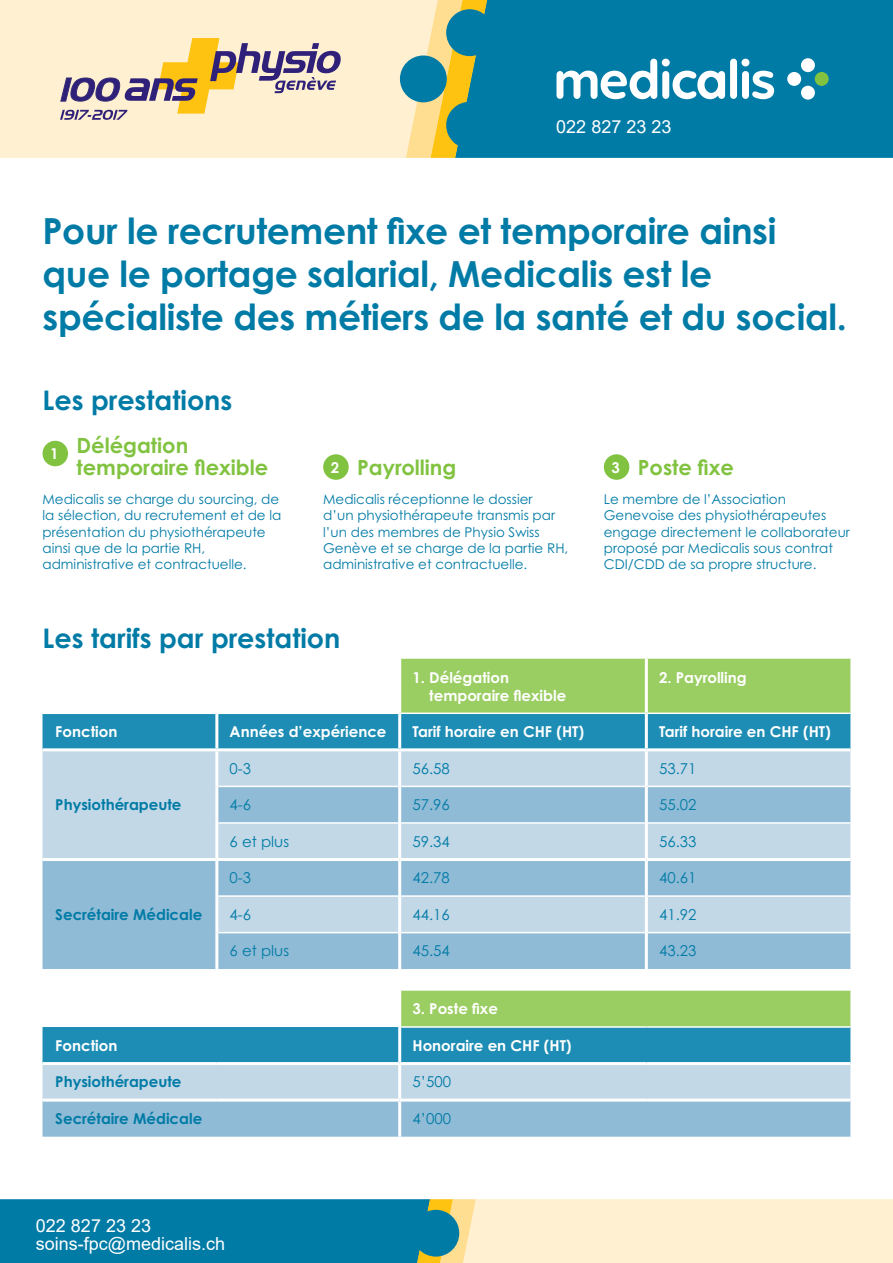
<style>
.page{position:relative;width:893px;height:1263px;background:#fff}
.page>*{position:absolute;margin:0;border:0;box-sizing:border-box;transform-origin:0 0}
.t1{font:700 36px/43.2px "Century Gothic Pro";letter-spacing:-.01em;color:#007ba6}
.t2{font:700 27px "Century Gothic Pro";color:#007ba6}
.t3{font:700 21px/22.5px "Century Gothic Pro";color:#81c340}
.t4{font:18px/18px "Arial";color:#fff}
.t5{font:700 15px/18px "Century Gothic Pro";color:#fff}
.t6{font:15px "Century Gothic Pro";color:#007ba6}
.t7{font:700 15px "Century Gothic Pro";color:#007ba6}
.t8{font:13.5px/16.2px "Century Gothic Pro";color:#007ba6}
.s1{font-size:15px;color:#fff}
</style>
<div class="page">
<div style="left:487px;top:0;width:406px;height:158px;background:#007ba6"></div>
<div style="left:0;top:0;width:406px;height:158px;background:#fef0d0"></div>
<svg style="left:406px;top:0;width:81px;height:158px;background:#d8cb7e"></svg>
<svg style="left:0;top:1199px;width:893px;height:64px;background:#83b6b9"></svg>
<div style="left:400px;top:55px;width:47px;height:47px;background:#007ba6;border-radius:50%"></div>
<div style="left:446px;top:9px;width:47px;height:47px;background:#007ba6;border-radius:50%"></div>
<div style="left:446px;top:102px;width:47px;height:47px;background:#007ba6;border-radius:50%"></div>
<div style="left:815px;top:72px;width:14px;height:14px;background:#81c340;border-radius:50%"></div>
<svg style="left:556px;top:59px;width:169px;height:40px"></svg>
<div style="left:730px;top:59px;width:7px;height:40px;background:#fff;border-radius:4px"></div>
<svg style="left:741px;top:59px;width:33px;height:40px"></svg>
<div style="left:787px;top:72px;width:14px;height:14px;background:#fff;border-radius:50%"></div>
<div style="left:801px;top:86px;width:14px;height:14px;background:#fff;border-radius:50%"></div>
<div style="left:801px;top:58px;width:14px;height:14px;background:#fff;border-radius:50%"></div>
<svg style="left:60px;top:38px;width:281px;height:82px;background:#d6c2a8"></svg>
<div style="left:401px;top:659px;width:449px;height:53px;background:#9acd62"></div>
<div style="left:43px;top:714px;width:807px;height:34px;background:#1d8db5"></div>
<div style="left:43px;top:751px;width:807px;height:35px;background:#c2d8e7"></div>
<svg style="left:43px;top:786px;width:807px;height:351px;background:#94c0d8"></svg>
<svg style="left:43px;top:969px;width:807px;height:58px"></svg>
<hr style="left:218px;top:786px;width:180px;height:1px;background:#fff">
<hr style="left:401px;top:786px;width:244px;height:1px;background:#fff">
<hr style="left:648px;top:786px;width:202px;height:1px;background:#fff">
<hr style="left:218px;top:822px;width:180px;height:2px;background:#fff">
<hr style="left:401px;top:822px;width:244px;height:2px;background:#fff">
<hr style="left:648px;top:822px;width:202px;height:2px;background:#fff">
<hr style="left:218px;top:895px;width:180px;height:2px;background:#fff">
<hr style="left:401px;top:895px;width:244px;height:2px;background:#fff">
<hr style="left:648px;top:895px;width:202px;height:2px;background:#fff">
<hr style="left:218px;top:932px;width:180px;height:1px;background:#fff">
<hr style="left:401px;top:932px;width:244px;height:1px;background:#fff">
<hr style="left:648px;top:932px;width:202px;height:1px;background:#fff">
<hr style="left:43px;top:858px;width:174px;height:3px;background:#fff">
<hr style="left:43px;top:1098px;width:174px;height:3px;background:#fff">
<hr style="left:217px;top:858px;width:183px;height:3px;background:#fff">
<hr style="left:400px;top:858px;width:246px;height:3px;background:#fff">
<hr style="left:646px;top:858px;width:204px;height:3px;background:#fff">
<hr style="left:217px;top:1098px;width:183px;height:3px;background:#fff">
<hr style="left:400px;top:1098px;width:246px;height:3px;background:#fff">
<hr style="left:646px;top:1098px;width:204px;height:3px;background:#fff">
<hr style="left:645px;top:659px;width:3px;height:53px;background:#fff">
<hr style="left:215px;top:714px;width:3px;height:34px;background:#fff">
<hr style="left:398px;top:714px;width:3px;height:34px;background:#fff">
<hr style="left:645px;top:714px;width:3px;height:34px;background:#fff">
<hr style="left:215px;top:751px;width:3px;height:35px;background:#fff">
<hr style="left:398px;top:751px;width:3px;height:35px;background:#fff">
<hr style="left:645px;top:751px;width:3px;height:35px;background:#fff">
<hr style="left:215px;top:786px;width:3px;height:37px;background:#fff">
<hr style="left:398px;top:786px;width:3px;height:37px;background:#fff">
<hr style="left:645px;top:786px;width:3px;height:37px;background:#fff">
<hr style="left:215px;top:823px;width:3px;height:35px;background:#fff">
<hr style="left:398px;top:823px;width:3px;height:35px;background:#fff">
<hr style="left:645px;top:823px;width:3px;height:35px;background:#fff">
<hr style="left:215px;top:861px;width:3px;height:35px;background:#fff">
<hr style="left:398px;top:861px;width:3px;height:35px;background:#fff">
<hr style="left:645px;top:861px;width:3px;height:35px;background:#fff">
<hr style="left:215px;top:896px;width:3px;height:37px;background:#fff">
<hr style="left:398px;top:896px;width:3px;height:37px;background:#fff">
<hr style="left:645px;top:896px;width:3px;height:37px;background:#fff">
<hr style="left:215px;top:933px;width:3px;height:36px;background:#fff">
<hr style="left:398px;top:933px;width:3px;height:36px;background:#fff">
<hr style="left:645px;top:933px;width:3px;height:36px;background:#fff">
<hr style="left:398px;top:990px;width:3px;height:37px;background:#fff">
<hr style="left:398px;top:1027px;width:3px;height:35px;background:#fff">
<hr style="left:398px;top:1065px;width:3px;height:33px;background:#fff">
<hr style="left:398px;top:1101px;width:3px;height:36px;background:#fff">
<hr style="left:43px;top:1062px;width:174px;height:3px;background:#fff">
<hr style="left:217px;top:1062px;width:183px;height:3px;background:#fff">
<hr style="left:400px;top:1062px;width:246px;height:3px;background:#fff">
<hr style="left:646px;top:1062px;width:204px;height:3px;background:#fff">
<hr style="left:401px;top:1026px;width:245px;height:2px;background:#fff">
<hr style="left:646px;top:1026px;width:204px;height:2px;background:#fff">
<div style="left:412px;top:1210px;width:47px;height:46px;background:#007ba6;border-radius:50%"></div>
<div style="left:43px;top:441px;width:25px;height:25px;background:#81c340;border-radius:50%"></div>
<div style="left:323px;top:454px;width:26px;height:26px;background:#81c340;border-radius:50%"></div>
<div style="left:604px;top:454px;width:25px;height:26px;background:#81c340;border-radius:50%"></div>
<h3 class="t4" style="left:556px;top:117px;width:117px">022 827 23 23</h3>
<h1 class="t1" style="left:43px;top:209px;width:806px">Pour le recrutement fixe et temporaire ainsi que le portage salarial, Medicalis est le spécialiste des métiers de la santé et du social.</h1>
<h2 class="t2" style="left:43px;top:383px;width:191px">Les prestations</h2>
<h3 class="t3" style="left:77px;top:434px;width:193px;text-indent:-26px"><sub>1</sub> Délégation temporaire flexible</h3>
<p class="t8" style="left:43px;top:491px;width:240px">Medicalis se charge du sourcing, de la sélection, du recrutement et de la présentation du physiothérapeute ainsi que de la partie RH, administrative et contractuelle.</p>
<h3 class="t3" style="left:331px;top:456px;width:127px"><span class="s1">2</span> Payrolling</h3>
<p class="t8" style="left:323px;top:491px;width:247px">Medicalis réceptionne le dossier<br>d’un physiothérapeute transmis par l’un des membres de Physio Swiss Genève et se charge de la partie RH, administrative et contractuelle.</p>
<h2 class="t2" style="left:43px;top:622px;width:299px">Les tarifs par prestation</h2>
<h3 class="t3" style="left:611px;top:456px;width:124px"><span class="s1">3</span> Poste fixe</h3>
<p class="t8" style="left:604px;top:491px;width:248px">Le membre de l’Association Genevoise des physiothérapeutes engage directement le collaborateur proposé par Medicalis sous contrat CDI/CDD de sa propre structure.</p>
<p class="t5" style="left:429px;top:668px;width:138px;text-indent:-17px">1. Délégation temporaire flexible</p>
<p class="t5" style="left:659px;top:668px;width:89px">2. Payrolling</p>
<p class="t5" style="left:55px;top:722px;width:64px">Fonction</p>
<p class="t5" style="left:230px;top:722px;width:158px">Années d’expérience</p>
<p class="t5" style="left:412px;top:722px;width:173px">Tarif horaire en CHF (HT)</p>
<p class="t5" style="left:659px;top:722px;width:173px">Tarif horaire en CHF (HT)</p>
<p class="t7" style="left:55px;top:795px;width:128px">Physiothérapeute</p>
<p class="t7" style="left:55px;top:905px;width:149px">Secrétaire Médicale</p>
<p class="t6" style="left:230px;top:759px;width:23px">0-3</p>
<p class="t6" style="left:412px;top:759px;width:39px">56.58</p>
<p class="t6" style="left:659px;top:759px;width:39px">53.71</p>
<p class="t6" style="left:230px;top:796px;width:23px">4-6</p>
<p class="t6" style="left:412px;top:796px;width:39px">57.96</p>
<p class="t6" style="left:659px;top:796px;width:39px">55.02</p>
<p class="t6" style="left:230px;top:832px;width:61px">6 et plus</p>
<p class="t6" style="left:412px;top:832px;width:39px">59.34</p>
<p class="t6" style="left:659px;top:832px;width:39px">56.33</p>
<p class="t6" style="left:230px;top:869px;width:23px">0-3</p>
<p class="t6" style="left:412px;top:869px;width:39px">42.78</p>
<p class="t6" style="left:659px;top:869px;width:39px">40.61</p>
<p class="t6" style="left:230px;top:905px;width:23px">4-6</p>
<p class="t6" style="left:412px;top:905px;width:39px">44.16</p>
<p class="t6" style="left:659px;top:905px;width:39px">41.92</p>
<p class="t6" style="left:230px;top:942px;width:61px">6 et plus</p>
<p class="t6" style="left:412px;top:942px;width:39px">45.54</p>
<p class="t6" style="left:659px;top:942px;width:39px">43.23</p>
<p class="t5" style="left:412px;top:1000px;width:87px">3. Poste fixe</p>
<p class="t5" style="left:55px;top:1036px;width:64px">Fonction</p>
<p class="t5" style="left:412px;top:1036px;width:161px">Honoraire en CHF (HT)</p>
<p class="t7" style="left:55px;top:1072px;width:128px">Physiothérapeute</p>
<p class="t6" style="left:412px;top:1073px;width:40px">5’500</p>
<p class="t7" style="left:55px;top:1109px;width:149px">Secrétaire Médicale</p>
<p class="t6" style="left:412px;top:1109px;width:40px">4’000</p>
<h3 class="t4" style="left:36px;top:1216px;width:191px">022 827 23 23 soins-fpc@medicalis.ch</h3>
</div>
